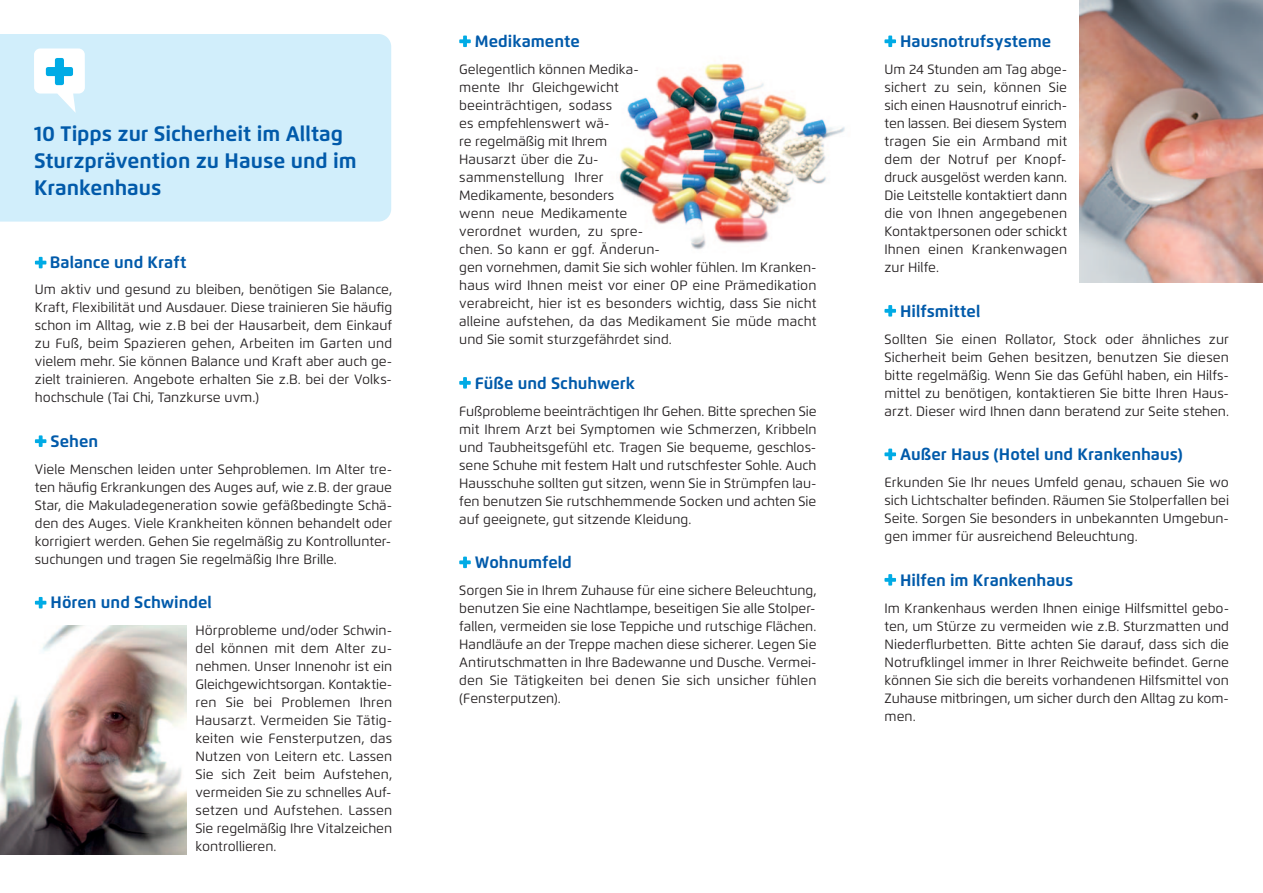
<style>
.page{position:relative;width:1263px;height:893px;background:#fff}
.page>*{position:absolute;margin:0;border:0;box-sizing:border-box;transform-origin:0 0}
.t1{font:700 21px/26.8px "Flexo";color:#015aaa}
.t2{font:700 16.5px "Flexo";color:#015aaa}
.t3{font:13.5px/18px "Flexo";color:#231f20;text-align:justify}
</style>
<div class="page">
<img style="left:619px;top:63px;width:226px;height:187px">
<svg style="left:35px;top:257px;width:11px;height:11px"></svg>
<svg style="left:35px;top:435px;width:11px;height:12px"></svg>
<svg style="left:35px;top:597px;width:11px;height:11px"></svg>
<svg style="left:459px;top:36px;width:12px;height:11px"></svg>
<svg style="left:459px;top:377px;width:12px;height:12px"></svg>
<svg style="left:459px;top:557px;width:12px;height:11px"></svg>
<svg style="left:884px;top:36px;width:12px;height:11px"></svg>
<svg style="left:884px;top:305px;width:12px;height:12px"></svg>
<svg style="left:884px;top:449px;width:12px;height:11px"></svg>
<svg style="left:884px;top:574px;width:12px;height:12px"></svg>
<div style="left:0;top:34px;width:391px;height:188px;background:#d1eefb"></div>
<svg style="left:34px;top:48px;width:51px;height:65px"></svg>
<div style="left:55px;top:58px;width:9px;height:27px;background:#00abe5;border-radius:2px"></div>
<div style="left:46px;top:67px;width:27px;height:9px;background:#00abe5;border-radius:2px"></div>
<img style="left:1079px;top:0;width:184px;height:283px">
<img style="left:0;top:625px;width:187px;height:230px">
<p class="t1" style="left:34px;top:122px;width:311px">10 Tipps zur Sicherheit im Alltag</p>
<p class="t1" style="left:34px;top:148px;width:324px">Sturzprävention zu Hause und im<br>Krankenhaus</p>
<p class="t2" style="left:50px;top:254px;width:138px">Balance und Kraft</p>
<p class="t3" style="left:35px;top:282px;width:359px">Um aktiv und gesund zu bleiben, benötigen Sie Balance, Kraft, Flexibilität und Ausdauer. Diese trainieren Sie häufig schon im Alltag, wie z.B bei der Hausarbeit, dem Einkauf zu Fuß, beim Spazieren gehen, Arbeiten im Garten und vielem mehr. Sie können Balance und Kraft aber auch ge&shy;zielt trainieren. Angebote erhalten Sie z.B. bei der Volks&shy;hochschule (Tai Chi, Tanzkurse uvm.)</p>
<p class="t2" style="left:51px;top:433px;width:49px">Sehen</p>
<p class="t3" style="left:35px;top:461px;width:359px">Viele Menschen leiden unter Sehproblemen. Im Alter tre&shy;ten häufig Erkrankungen des Auges auf, wie z.B. der graue Star, die Makuladegeneration sowie gefäßbedingte Schä&shy;den des Auges. Viele Krankheiten können behandelt oder korrigiert werden. Gehen Sie regelmäßig zu Kontrollunter&shy;suchungen und tragen Sie regelmäßig Ihre Brille.</p>
<p class="t2" style="left:51px;top:595px;width:163px">Hören und Schwindel</p>
<p class="t3" style="left:196px;top:623px;width:198px">Hörprobleme und/oder Schwin&shy;del können mit dem Alter zu&shy;nehmen. Unser Innenohr ist ein Gleichgewichtsorgan. Kontaktie&shy;ren Sie bei Problemen Ihren Hausarzt. Vermeiden Sie Tätig&shy;keiten wie Fensterputzen, das Nutzen von Leitern etc. Lassen Sie sich Zeit beim Aufstehen, vermeiden Sie zu schnelles Auf&shy;setzen und Aufstehen. Lassen Sie regelmäßig Ihre Vitalzeichen kontrollieren.</p>
<p class="t2" style="left:475px;top:33px;width:106px">Medikamente</p>
<p class="t3" style="left:459px;top:61px;width:359px;text-align:left">Gelegentlich können Medika-<br>mente Ihr Gleichgewicht<br>beeinträchtigen, sodass<br>es empfehlenswert wä -<br>re regelmäßig mit Ihrem<br>Hausarzt über die Zu-<br>sammenstellung Ihrer<br>Me dikamente, besonders<br>wenn neue Medikamente<br>verordnet wurden, zu spre-<br>chen. So kann er ggf. Änderun-<br>gen vornehmen, damit Sie sich wohler fühlen. Im Kranken&shy;haus wird Ihnen meist vor einer OP eine Prämedikation verabreicht, hier ist es besonders wichtig, dass Sie nicht alleine aufstehen, da das Medikament Sie müde macht und Sie somit sturzgefährdet sind.</p>
<p class="t2" style="left:475px;top:375px;width:162px">Füße und Schuhwerk</p>
<p class="t3" style="left:459px;top:403px;width:359px">Fußprobleme beeinträchtigen Ihr Gehen. Bitte sprechen Sie mit Ihrem Arzt bei Symptomen wie Schmerzen, Kribbeln und Taubheitsgefühl etc. Tragen Sie bequeme, geschlos&shy;sene Schuhe mit festem Halt und rutschfester Sohle. Auch Hausschuhe sollten gut sitzen, wenn Sie in Strümpfen lau&shy;fen benutzen Sie rutschhemmende Socken und achten Sie auf geeignete, gut sitzende Kleidung.</p>
<p class="t2" style="left:475px;top:554px;width:98px">Wohnumfeld</p>
<p class="t3" style="left:459px;top:582px;width:359px">Sorgen Sie in Ihrem Zuhause für eine sichere Beleuchtung, benutzen Sie eine Nachtlampe, beseitigen Sie alle Stolper&shy;fallen, vermeiden sie lose Teppiche und rutschige Flächen.<br>Handläufe an der Treppe machen diese sicherer. Legen Sie Antirutschmatten in Ihre Badewanne und Dusche. Vermei&shy;den Sie Tätigkeiten bei denen Sie sich unsicher fühlen (Fensterputzen).</p>
<p class="t2" style="left:900px;top:33px;width:153px">Hausnotrufsysteme</p>
<p class="t3" style="left:884px;top:61px;width:184px">Um 24 Stunden am Tag abge&shy;sichert zu sein, können Sie sich einen Hausnotruf einrich&shy;ten lassen. Bei diesem System tragen Sie ein Armband mit dem der Notruf per Knopf&shy;druck ausgelöst werden kann.<br>Die Leitstelle kontaktiert dann die von Ihnen angegebenen Kontaktpersonen oder schickt Ihnen einen Krankenwagen zur Hilfe.</p>
<p class="t2" style="left:900px;top:303px;width:82px">Hilfsmittel</p>
<p class="t3" style="left:884px;top:331px;width:346px">Sollten Sie einen Rollator, Stock oder ähnliches zur Sicherheit beim Gehen besitzen, benutzen Sie diesen bitte regelmäßig. Wenn Sie das Gefühl haben, ein Hilfs&shy;mittel zu benötigen, kontaktieren Sie bitte Ihren Haus&shy;arzt. Dieser wird Ihnen dann beratend zur Seite stehen.</p>
<p class="t2" style="left:900px;top:446px;width:284px">Außer Haus (Hotel und Krankenhaus)</p>
<p class="t3" style="left:884px;top:474px;width:346px">Erkunden Sie Ihr neues Umfeld genau, schauen Sie wo sich Lichtschalter befinden. Räumen Sie Stolperfallen bei Seite. Sorgen Sie besonders in unbekannten Umgebun&shy;gen immer für ausreichend Beleuchtung.</p>
<p class="t2" style="left:900px;top:572px;width:175px">Hilfen im Krankenhaus</p>
<p class="t3" style="left:884px;top:600px;width:346px">Im Krankenhaus werden Ihnen einige Hilfsmittel gebo&shy;ten, um Stürze zu vermeiden wie z.B. Sturzmatten und Niederflurbetten. Bitte achten Sie darauf, dass sich die Notrufklingel immer in Ihrer Reichweite befindet. Gerne können Sie sich die bereits vorhandenen Hilfsmittel von Zuhause mitbringen, um sicher durch den Alltag zu kom&shy;men.</p>
</div>
